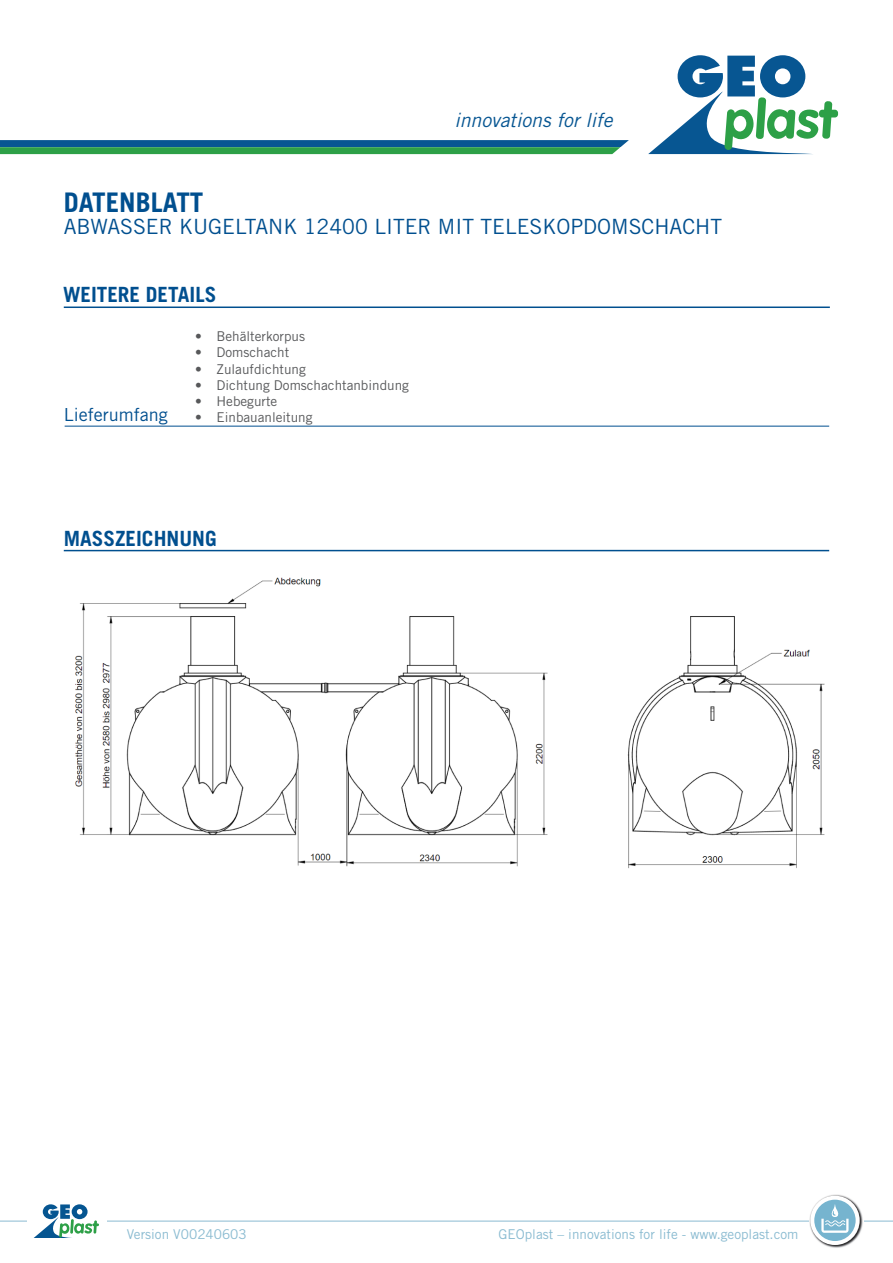
<style>
.page{position:relative;width:893px;height:1263px;background:#fff}
.page>*{position:absolute;margin:0;border:0;box-sizing:border-box;transform-origin:0 0}
.t1{font:700 27px "Trade Gothic LT Std";color:#004f8f}
.t2{font:21px "Trade Gothic LT Std";color:#004f8f}
.t3{font:700 21px "Trade Gothic LT Std";color:#004f8f}
.t4{font:italic 19.5px "Trade Gothic LT Std";color:#075692}
.t5{font:18px "Trade Gothic LT Std";color:#004f8f}
.t6{font:13.5px "Trade Gothic LT Std";color:#57585a}
.t7{font:13.5px "Trade Gothic LT Std";color:#8abbd1}
</style>
<div class="page">
<div style="left:819px;top:110px;width:19px;height:7px;background:#2da047;border-radius:3px"></div>
<svg style="left:648px;top:55px;width:184px;height:99px"></svg>
<svg style="left:0;top:140px;width:629px;height:14px;background:#207e71"></svg>
<hr style="left:0;top:1221px;width:893px;height:1px;background:#8abbd1">
<div style="left:28px;top:1202px;width:79px;height:44px;background:#fff"></div>
<svg style="left:35px;top:1204px;width:64px;height:33px"></svg>
<img style="left:808px;top:1194px;width:55px;height:54px">
<svg style="left:810px;top:1196px;width:50px;height:49px"></svg>
<div style="left:814px;top:1200px;width:42px;height:41px;background:#76b4cf;border-radius:50%"></div>
<svg style="left:815px;top:1203px;width:41px;height:33px"></svg>
<hr style="left:64px;top:306px;width:766px;height:2px;background:#004f8f">
<hr style="left:64px;top:550px;width:765px;height:1px;background:#004f8f">
<hr style="left:65px;top:426px;width:764px;height:1px;background:#004f8f">
<img style="left:75px;top:577px;width:750px;height:292px">
<h3 class="t4" style="left:454px;top:108px;width:160px">innovations for life</h3>
<h1 class="t1" style="left:64px;top:185px;width:141px">DATENBLATT</h1>
<h2 class="t2" style="left:64px;top:214px;width:660px">ABWASSER KUGELTANK 12400 LITER MIT TELESKOPDOMSCHACHT</h2>
<h2 class="t3" style="left:63px;top:281px;width:155px">WEITERE DETAILS</h2>
<h3 class="t5" style="left:64px;top:404px;width:106px">Lieferumfang</h3>
<p class="t6" style="left:195px;top:328px;width:111px">• Behälterkorpus</p>
<p class="t6" style="left:195px;top:344px;width:96px">• Domschacht</p>
<p class="t6" style="left:195px;top:361px;width:112px">• Zulaufdichtung</p>
<p class="t6" style="left:195px;top:377px;width:215px">• Dichtung Domschachtanbindung</p>
<p class="t6" style="left:195px;top:393px;width:84px">• Hebegurte</p>
<p class="t6" style="left:195px;top:409px;width:119px">• Einbauanleitung</p>
<h2 class="t3" style="left:64px;top:525px;width:154px">MASSZEICHNUNG</h2>
<p class="t7" style="left:127px;top:1226px;width:121px">Version V00240603</p>
<p class="t7" style="left:498px;top:1226px;width:301px">GEOplast – innovations for life - www.geoplast.com</p>
</div>
